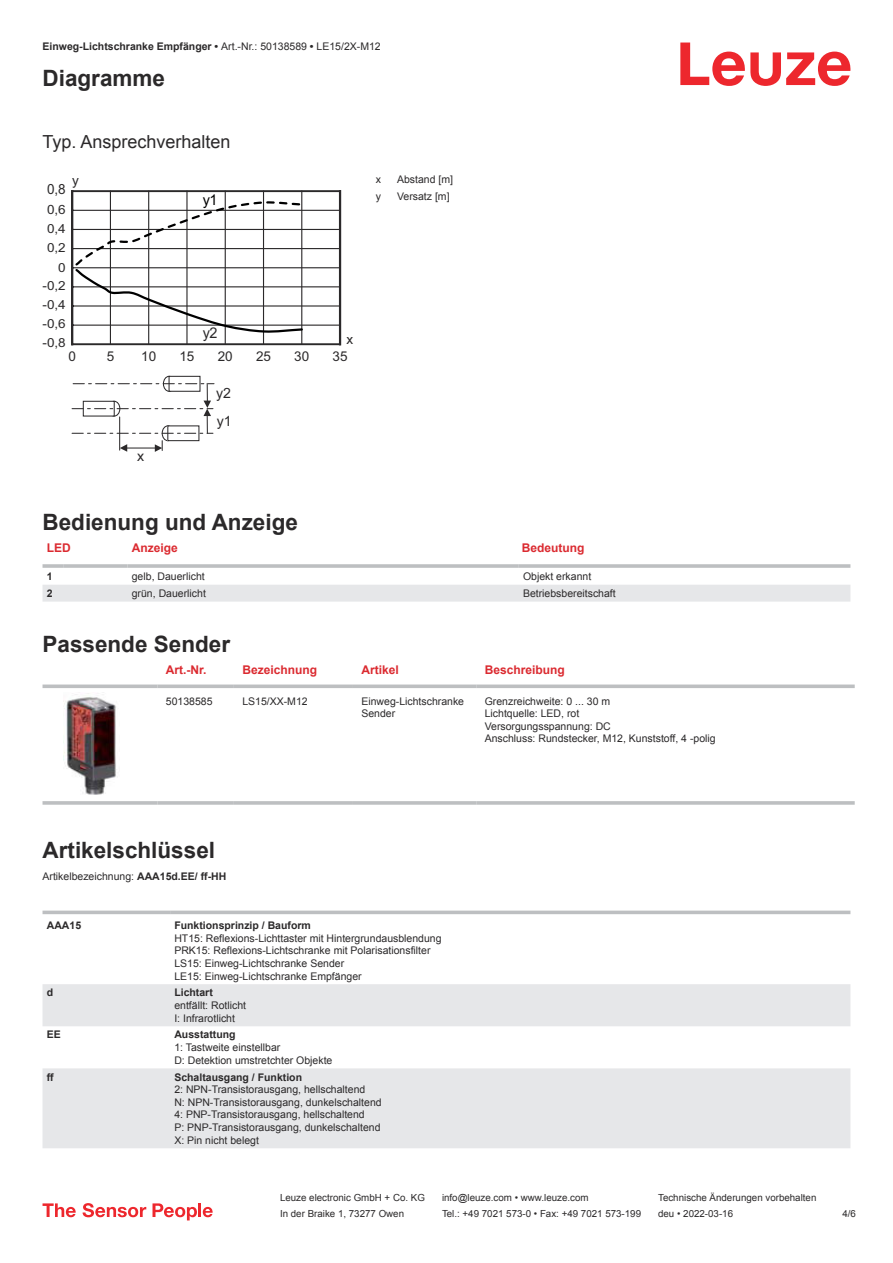
<style>
.page{position:relative;width:893px;height:1263px;background:#fff}
.page>*{position:absolute;margin:0;border:0;box-sizing:border-box;transform-origin:0 0}
.t1{font:700 22.5px "Arial";color:#2b292a}
.t2{font:18px "Arial";color:#2b292a}
.t3{font:14.85px "Arial";color:#2b292a}
.t4{font:14.85px "Arial";color:#000}
.t5{font:14.1px/27.8px "Arial";color:#2b292a}
.t6{font:13.95px "Arial";color:#2b292a;scale:.96 1}
.t7{font:13.5px "Arial";color:#2b292a}
.t8{font:12.75px "Arial";color:#2b292a;scale:1.06 1}
.t9{font:12.45px/19.2px "Arial";color:#2b292a;scale:1.08 1}
.t10{font:700 12px "Arial";color:#db2a30}
.t11{font:10.5px/12.6px "Arial";color:#2b292a}
.t12{font:700 10.5px "Arial";color:#2b292a}
.t13{font:9.75px "Arial";color:#2b292a}
.s1{font-weight:400}
.s2{font-weight:700}
</style>
<div class="page">
<svg style="left:680px;top:43px;width:170px;height:43px"></svg>
<div style="left:43px;top:585px;width:807px;height:17px;background:#e6e7e9"></div>
<hr style="left:43px;top:564px;width:21px;height:4px;background:#c8cacb">
<hr style="left:64px;top:564px;width:64px;height:4px;background:#c9cbcc">
<hr style="left:128px;top:564px;width:391px;height:4px;background:#c8cacb">
<hr style="left:519px;top:564px;width:331px;height:4px;background:#bdbfc1">
<svg style="left:43px;top:684px;width:114px;height:4px"></svg>
<svg style="left:157px;top:684px;width:77px;height:4px"></svg>
<svg style="left:234px;top:684px;width:119px;height:4px"></svg>
<svg style="left:353px;top:684px;width:123px;height:4px"></svg>
<svg style="left:476px;top:684px;width:379px;height:4px;background:#c5c7c9"></svg>
<svg style="left:43px;top:801px;width:114px;height:4px"></svg>
<hr style="left:157px;top:801px;width:77px;height:4px;background:#c6c8c9">
<svg style="left:234px;top:801px;width:119px;height:4px"></svg>
<svg style="left:353px;top:801px;width:123px;height:4px"></svg>
<hr style="left:476px;top:801px;width:379px;height:4px;background:#c6c8c9">
<img style="left:63px;top:693px;width:54px;height:102px">
<svg style="left:43px;top:914px;width:807px;height:1px"></svg>
<svg style="left:43px;top:984px;width:807px;height:164px;fill:#e6e7e9"></svg>
<svg style="left:43px;top:910px;width:127px;height:4px"></svg>
<svg style="left:170px;top:910px;width:680px;height:4px;background:#c7c8ca"></svg>
<svg style="left:43px;top:1203px;width:33px;height:14px"></svg>
<svg style="left:83px;top:1203px;width:63px;height:14px"></svg>
<svg style="left:153px;top:1203px;width:44px;height:17px"></svg>
<hr style="left:198px;top:1203px;width:3px;height:14px;background:#ed272d">
<svg style="left:203px;top:1207px;width:10px;height:10px"></svg>
<hr style="left:73px;top:210px;width:267px;height:1px;background:#2b292a">
<hr style="left:73px;top:229px;width:267px;height:1px;background:#2b292a">
<hr style="left:74px;top:248px;width:266px;height:1px;background:#2b292a">
<hr style="left:73px;top:267px;width:267px;height:1px;background:#2b292a">
<hr style="left:73px;top:286px;width:267px;height:1px;background:#2b292a">
<hr style="left:73px;top:305px;width:267px;height:2px;background:#2b292a">
<hr style="left:74px;top:325px;width:266px;height:1px;background:#2b292a">
<div style="left:71px;top:190px;width:270px;height:155px;border:2px solid #2b292a"></div>
<hr style="left:71px;top:191px;width:2px;height:153px;background:#2b292a">
<hr style="left:110px;top:191px;width:1px;height:153px;background:#2b292a">
<hr style="left:148px;top:191px;width:1px;height:153px;background:#2b292a">
<hr style="left:186px;top:191px;width:2px;height:153px;background:#2b292a">
<hr style="left:225px;top:191px;width:1px;height:153px;background:#2b292a">
<hr style="left:263px;top:191px;width:1px;height:153px;background:#2b292a">
<hr style="left:301px;top:191px;width:1px;height:153px;background:#2b292a">
<hr style="left:339px;top:191px;width:2px;height:153px;background:#2b292a">
<div style="left:162px;top:425px;width:12px;height:16px;border:1px solid #2b292a;border-radius:50%"></div>
<div style="left:168px;top:426px;width:31px;height:15px;background:#fff"></div>
<div style="left:167px;top:425px;width:32px;height:16px;border:1px solid #2b292a"></div>
<svg style="left:120px;top:441px;width:43px;height:11px"></svg>
<hr style="left:119px;top:417px;width:1px;height:33px;background:#2b292a">
<div style="left:163px;top:376px;width:12px;height:16px;border:1px solid #2b292a;border-radius:50%"></div>
<div style="left:169px;top:376px;width:31px;height:15px;background:#fff"></div>
<div style="left:169px;top:376px;width:31px;height:16px;border:1px solid #2b292a"></div>
<svg style="left:72px;top:383px;width:142px;height:51px"></svg>
<svg style="left:73px;top:200px;width:231px;height:134px"></svg>
<p class="t12" style="left:43px;top:43px;width:340px">Einweg-Lichtschranke Empfänger • <span class="s1">Art.-Nr.: 50138589</span> • <span class="s1">LE15/2X-M12</span></p>
<h1 class="t1" style="left:43px;top:70px;width:124px">Diagramme</h1>
<h2 class="t2" style="left:43px;top:135px;width:190px">Typ. Ansprechverhalten</h2>
<p class="t7" style="left:72px;top:175px;width:8px">y</p>
<h3 class="t6" style="left:47px;top:184px;width:21px">0,8</h3>
<p class="t8" style="left:47px;top:204px;width:19px">0,6</p>
<p class="t9" style="left:47px;top:220px;width:19px">0,4</p>
<p class="t9" style="left:47px;top:239px;width:19px">0,2</p>
<p class="t9" style="left:58px;top:259px;width:8px">0</p>
<p class="t9" style="left:43px;top:277px;width:23px">-0,2</p>
<p class="t9" style="left:43px;top:296px;width:23px">-0,4</p>
<p class="t9" style="left:43px;top:315px;width:23px">-0,6 -0,8</p>
<h3 class="t4" style="left:203px;top:194px;width:16px">y1</h3>
<h3 class="t3" style="left:203px;top:327px;width:16px">y2</h3>
<p class="t7" style="left:346px;top:334px;width:8px">x</p>
<p class="t7" style="left:68px;top:351px;width:9px">0</p>
<p class="t7" style="left:141px;top:351px;width:17px">10</p>
<p class="t7" style="left:218px;top:351px;width:17px">20</p>
<p class="t7" style="left:294px;top:351px;width:17px">30</p>
<p class="t7" style="left:107px;top:351px;width:9px">5</p>
<p class="t7" style="left:179px;top:351px;width:17px">15</p>
<p class="t7" style="left:256px;top:351px;width:17px">25</p>
<p class="t7" style="left:333px;top:351px;width:17px">35</p>
<h3 class="t5" style="left:216px;top:380px;width:17px">y2 y1</h3>
<h3 class="t5" style="left:137px;top:444px;width:9px">x</h3>
<p class="t11" style="left:376px;top:174px;width:7px">x</p>
<p class="t11" style="left:397px;top:174px;width:58px">Abstand [m]</p>
<p class="t11" style="left:376px;top:191px;width:7px">y</p>
<p class="t11" style="left:397px;top:191px;width:54px">Versatz [m]</p>
<h1 class="t1" style="left:43px;top:514px;width:257px">Bedienung und Anzeige</h1>
<p class="t10" style="left:47px;top:543px;width:25px">LED</p>
<p class="t10" style="left:132px;top:543px;width:48px">Anzeige</p>
<p class="t10" style="left:522px;top:543px;width:64px">Bedeutung</p>
<p class="t12" style="left:47px;top:572px;width:7px">1</p>
<p class="t11" style="left:132px;top:571px;width:74px">gelb, Dauerlicht</p>
<p class="t11" style="left:523px;top:571px;width:70px">Objekt erkannt</p>
<p class="t12" style="left:47px;top:589px;width:7px">2</p>
<p class="t11" style="left:132px;top:588px;width:76px">grün, Dauerlicht</p>
<p class="t11" style="left:523px;top:588px;width:94px">Betriebsbereitschaft</p>
<h1 class="t1" style="left:43px;top:635px;width:189px">Passende Sender</h1>
<p class="t10" style="left:166px;top:665px;width:42px">Art.-Nr.</p>
<p class="t10" style="left:242px;top:665px;width:76px">Bezeichnung</p>
<p class="t10" style="left:361px;top:665px;width:39px">Artikel</p>
<p class="t10" style="left:485px;top:665px;width:82px">Beschreibung</p>
<p class="t11" style="left:166px;top:695px;width:48px">50138585</p>
<p class="t11" style="left:242px;top:695px;width:67px">LS15/XX-M12</p>
<p class="t11" style="left:361px;top:695px;width:104px">Einweg-Lichtschranke<br>Sender</p>
<p class="t11" style="left:485px;top:695px;width:232px">Grenzreichweite: 0 ... 30 m<br>Lichtquelle: LED, rot<br>Versorgungsspannung: DC<br>Anschluss: Rundstecker, M12, Kunststoff, 4 -polig</p>
<h1 class="t1" style="left:43px;top:841px;width:174px">Artikelschlüssel</h1>
<p class="t11" style="left:43px;top:871px;width:185px">Artikelbezeichnung: <span class="s2">AAA15d.EE/ ff-HH</span></p>
<p class="t12" style="left:47px;top:921px;width:36px">AAA15</p>
<p class="t12" style="left:174px;top:921px;width:138px">Funktionsprinzip / Bauform</p>
<p class="t11" style="left:174px;top:933px;width:269px">HT15: Reflexions-Lichttaster mit Hintergrundausblendung PRK15: Reflexions-Lichtschranke mit Polarisationsfilter LS15: Einweg-Lichtschranke Sender<br>LE15: Einweg-Lichtschranke Empfänger</p>
<p class="t12" style="left:47px;top:989px;width:8px">d</p>
<p class="t12" style="left:174px;top:989px;width:40px">Lichtart</p>
<p class="t11" style="left:174px;top:1000px;width:73px">entfällt: Rotlicht<br>I: Infrarotlicht</p>
<p class="t12" style="left:47px;top:1031px;width:16px">EE</p>
<p class="t12" style="left:174px;top:1031px;width:63px">Ausstattung</p>
<p class="t11" style="left:174px;top:1042px;width:160px">1: Tastweite einstellbar<br>D: Detektion umstretchter Objekte</p>
<p class="t12" style="left:47px;top:1073px;width:8px">ff</p>
<p class="t12" style="left:174px;top:1073px;width:129px">Schaltausgang / Funktion</p>
<p class="t11" style="left:174px;top:1084px;width:209px">2: NPN-Transistorausgang, hellschaltend<br>N: NPN-Transistorausgang, dunkelschaltend 4: PNP-Transistorausgang, hellschaltend<br>P: PNP-Transistorausgang, dunkelschaltend X: Pin nicht belegt</p>
<p class="t13" style="left:280px;top:1194px;width:146px">Leuze electronic GmbH + Co. KG</p>
<p class="t13" style="left:442px;top:1194px;width:148px">info@leuze.com • www.leuze.com</p>
<p class="t13" style="left:658px;top:1194px;width:160px">Technische Änderungen vorbehalten</p>
<p class="t13" style="left:280px;top:1210px;width:126px">In der Braike 1, 73277 Owen</p>
<p class="t13" style="left:442px;top:1210px;width:201px">Tel.: +49 7021 573-0 • Fax: +49 7021 573-199</p>
<p class="t13" style="left:658px;top:1210px;width:76px">deu • 2022-03-16</p>
<p class="t13" style="left:842px;top:1210px;width:15px">4 /6</p>
</div>
